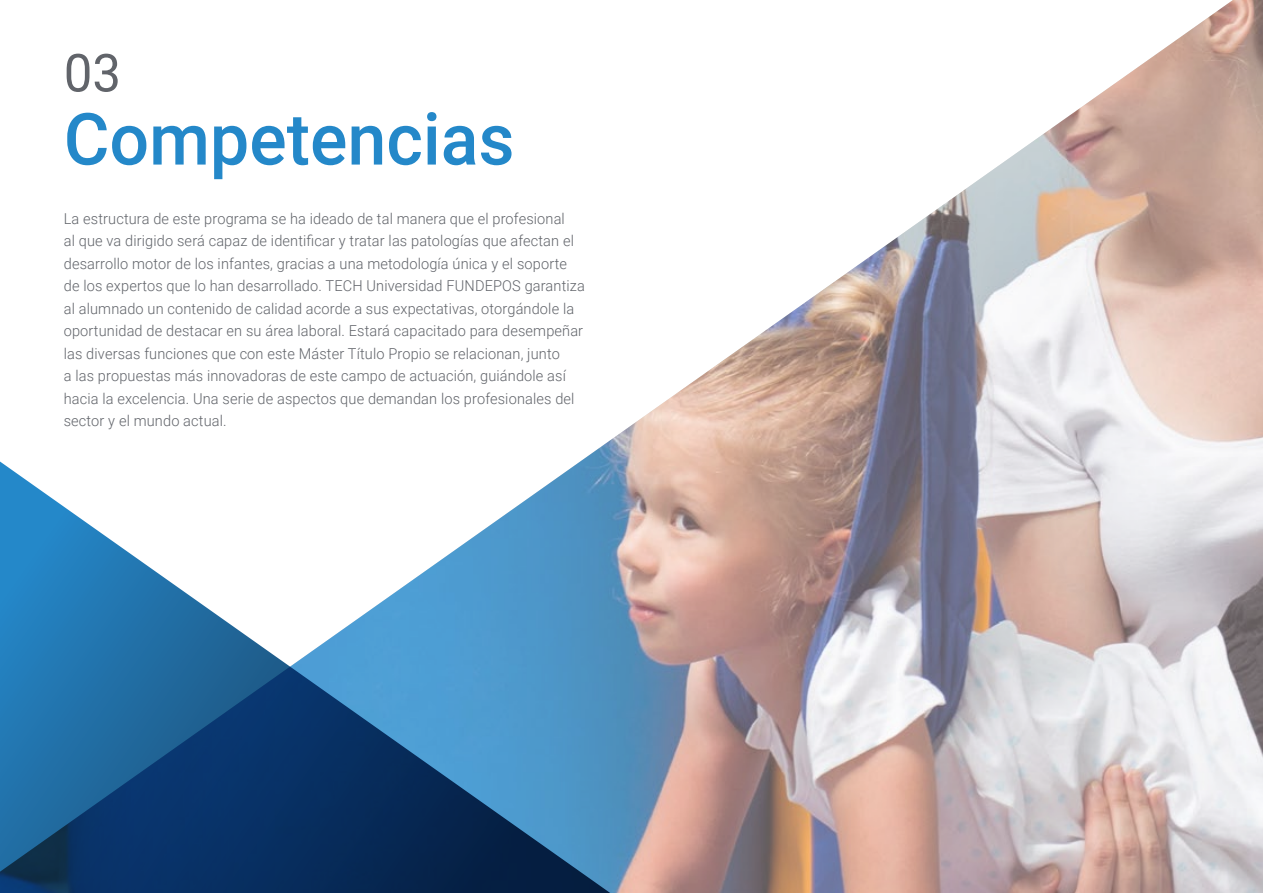
<style>
.page{position:relative;width:1263px;height:893px;background:#fff}
.page>*{position:absolute;margin:0;border:0;box-sizing:border-box;transform-origin:0 0}
.t1{font:500 72px "Roboto";color:#2488c9}
.t2{font:52.5px "Roboto";color:#61646a}
.t3{font:300 15px/22.5px "Roboto";letter-spacing:.01em;color:#61646a}
</style>
<div class="page">
<img style="left:602px;top:0;width:661px;height:893px">
<svg style="left:0;top:446px;width:640px;height:447px"></svg>
<h2 class="t2" style="left:64px;top:36px;width:59px">03</h2>
<h1 class="t1" style="left:64px;top:89px;width:452px">Competencias</h1>
<p class="t3" style="left:64px;top:207px;width:523px">La estructura de este programa se ha ideado de tal manera que el profesional<br>al que va dirigido será capaz de identificar y tratar las patologías que afectan el desarrollo motor de los infantes, gracias a una metodología única y el soporte de los expertos que lo han desarrollado. TECH Universidad FUNDEPOS garantiza al alumnado un contenido de calidad acorde a sus expectativas, otorgándole la oportunidad de destacar en su área laboral. Estará capacitado para desempeñar las diversas funciones que con este Máster Título Propio se relacionan, junto<br>a las propuestas más innovadoras de este campo de actuación, guiándole así hacia la excelencia. Una serie de aspectos que demandan los profesionales del sector y el mundo actual.</p>
</div>
